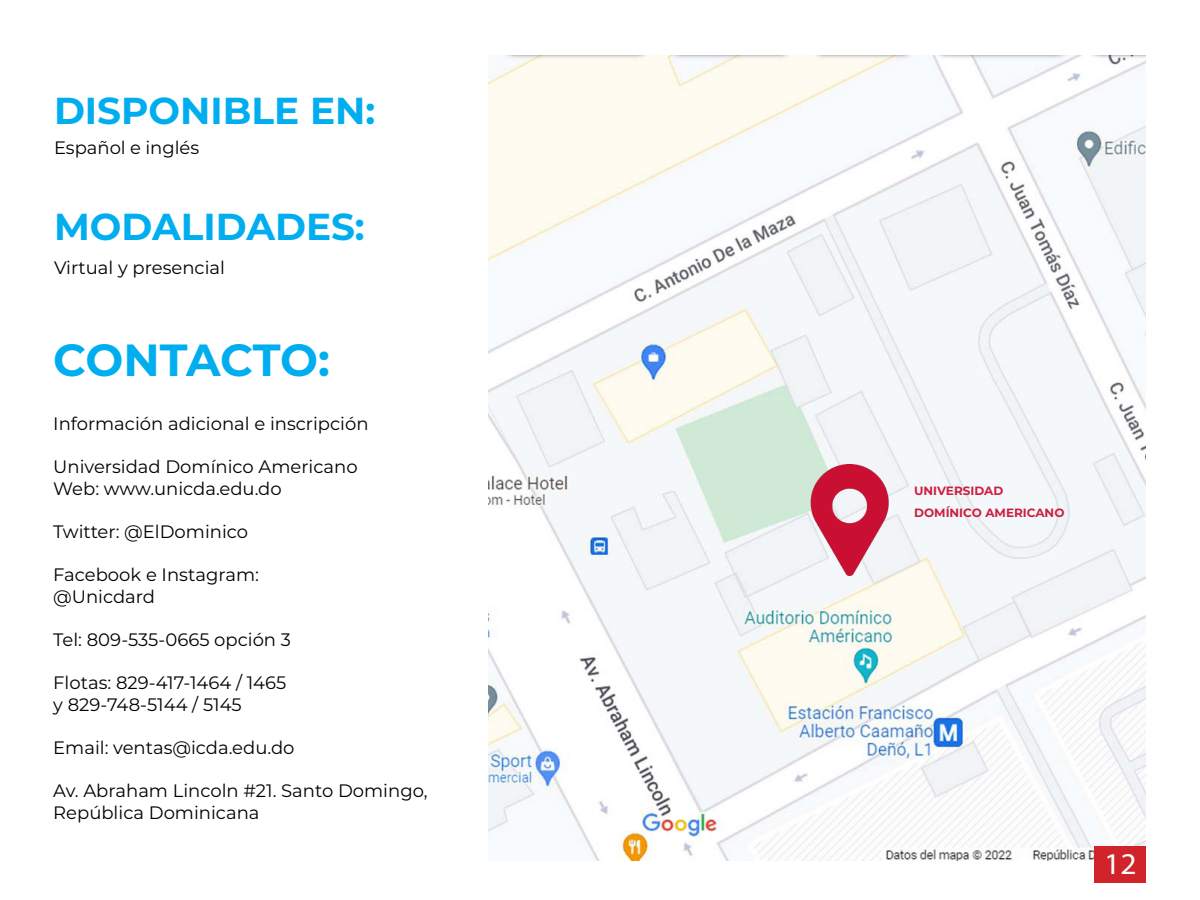
<style>
.page{position:relative;width:1200px;height:900px;background:#fff}
.page>*{position:absolute;margin:0;border:0;box-sizing:border-box;transform-origin:0 0}
.t1{font:700 45px "Montserrat";letter-spacing:-.01em;color:#00aeef}
.t2{font:700 37.5px "Montserrat";color:#00aeef}
.t3{font:30.3px "Myriad Pro";color:#fff;scale:1.04 1}
.t4{font:18px "Montserrat";color:#000}
.t5{font:700 12px "Montserrat";color:#cc2041}
</style>
<div class="page">
<img style="left:489px;top:55px;width:657px;height:806px">
<img style="left:791px;top:464px;width:111px;height:112px">
<div style="left:1095px;top:846px;width:51px;height:37px;background:#d1232a"></div>
<p class="t2" style="left:54px;top:84px;width:323px">DISPONIBLE EN:</p>
<p class="t4" style="left:54px;top:135px;width:147px">Español e inglés</p>
<p class="t2" style="left:54px;top:199px;width:312px">MODALIDADES:</p>
<p class="t4" style="left:54px;top:256px;width:173px">Virtual y presencial</p>
<p class="t1" style="left:53px;top:327px;width:278px">CONTACTO:</p>
<p class="t4" style="left:53px;top:411px;width:317px">Información adicional e inscripción</p>
<p class="t4" style="left:53px;top:454px;width:306px">Universidad Domínico Americano</p>
<p class="t4" style="left:53px;top:476px;width:230px">Web: www.unicda.edu.do</p>
<p class="t4" style="left:53px;top:519px;width:196px">Twitter: @ElDominico</p>
<p class="t4" style="left:53px;top:562px;width:207px">Facebook e Instagram:</p>
<p class="t4" style="left:53px;top:584px;width:103px">@Unicdard</p>
<p class="t4" style="left:53px;top:627px;width:239px">Tel: 809-535-0665 opción 3</p>
<p class="t4" style="left:53px;top:670px;width:235px">Flotas: 829-417-1464 / 1465</p>
<p class="t4" style="left:53px;top:692px;width:190px">y 829-748-5144 / 5145</p>
<p class="t4" style="left:53px;top:735px;width:243px">Email: ventas@icda.edu.do</p>
<p class="t4" style="left:53px;top:778px;width:376px">Av. Abraham Lincoln #21. Santo Domingo,</p>
<p class="t4" style="left:53px;top:800px;width:208px">República Dominicana</p>
<p class="t5" style="left:914px;top:483px;width:91px">UNIVERSIDAD</p>
<p class="t5" style="left:914px;top:504px;width:152px">DOMÍNICO AMERICANO</p>
<p class="t3" style="left:1104px;top:845px;width:33px">12</p>
</div>
